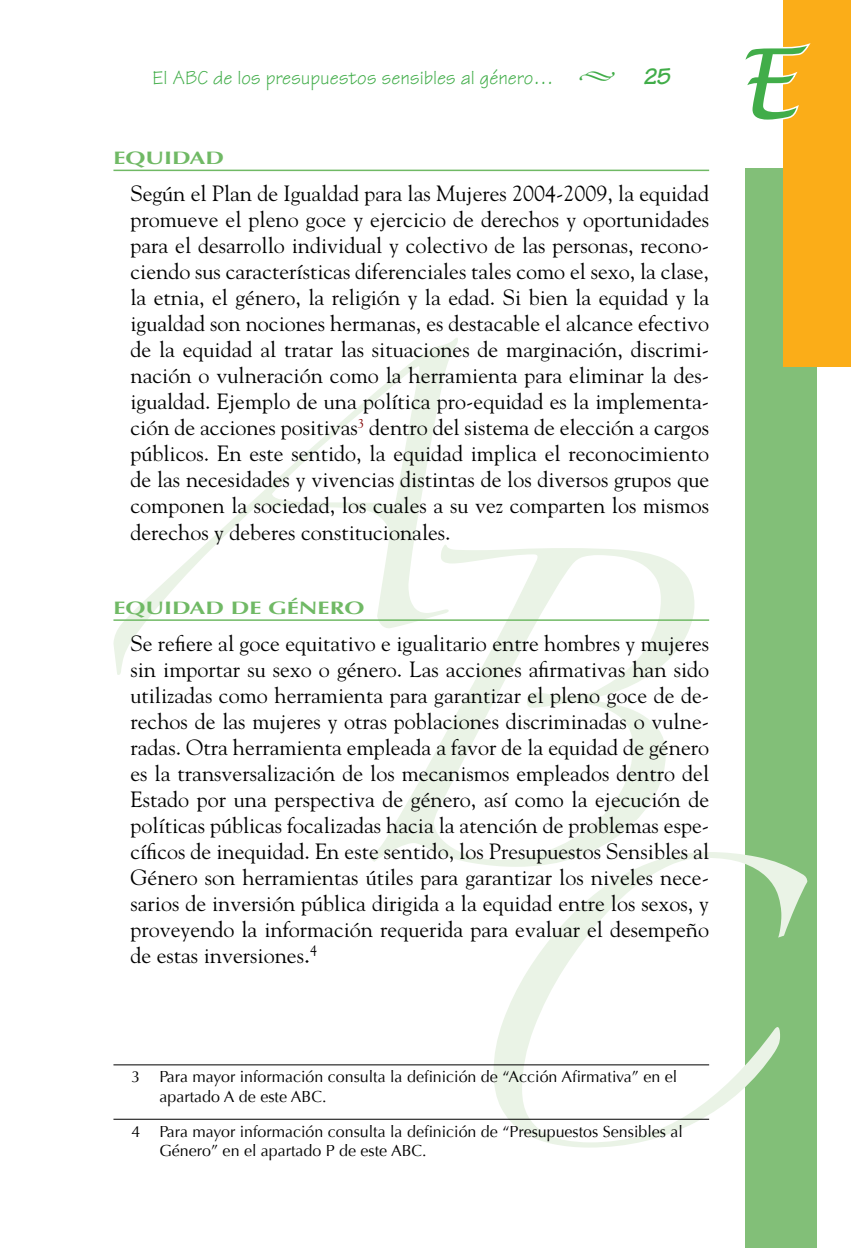
<style>
.page{position:relative;width:851px;height:1248px;background:#fff}
.page>*{position:absolute;margin:0;border:0;box-sizing:border-box;transform-origin:0 0}
.t1{font:italic 96px "Lucida Handwriting";color:#41ad49}
.t2{font:22px/26px "Goudy";color:#000;text-align:justify}
.t3{font:20px "Tekton";color:#41ad49}
.t4{font:700 18px "Optima";color:#70b965;scale:1.33 1}
.t5{font:16px/19.2px "Optima";color:#000}
.s1{font-weight:700;font-style:italic;font-size:24px}
.s2{font-size:24px}
</style>
<div class="page">
<div style="left:745px;top:168px;width:71px;height:1079px;background:#82bf78"></div>
<svg style="left:370px;top:548px;width:324px;height:318px"></svg>
<svg style="left:113px;top:338px;width:345px;height:337px"></svg>
<svg style="left:493px;top:852px;width:314px;height:295px"></svg>
<div style="left:782px;top:0;width:68px;height:367px;background:#fbad18"></div>
<svg style="left:782px;top:40px;width:29px;height:83px"></svg>
<hr style="left:113px;top:170px;width:596px;height:1px;background:#70b965">
<hr style="left:113px;top:619px;width:596px;height:1px;background:#70b965">
<hr style="left:113px;top:1064px;width:596px;height:1px;background:#000">
<hr style="left:113px;top:1118px;width:596px;height:1px;background:#000">
<p class="t3" style="left:152px;top:65px;width:505px">El ABC de los presupuestos sensibles al género… ◆ <span class="s1">25</span></p>
<p class="t4" style="left:113px;top:147px;width:85px">EQUIDAD</p>
<p class="t2" style="left:130px;top:180px;width:580px">Según el Plan de Igualdad para las Mujeres 2004-2009, la equidad promueve el pleno goce y ejercicio de derechos y oportunidades para el desarrollo individual y colectivo de las personas, recono&shy;ciendo sus características diferenciales tales como el sexo, la clase, la etnia, el género, la religión y la edad. Si bien la equidad y la igualdad son nociones hermanas, es destacable el alcance efectivo de la equidad al tratar las situaciones de marginación, discrimi&shy;nación o vulneración como la herramienta para eliminar la des&shy;igualdad. Ejemplo de una política pro-equidad es la implementa&shy;ción de acciones positivas<sup>3</sup> dentro del sistema de elección a cargos públicos. En este sentido, la equidad implica el reconocimiento de las necesidades y vivencias distintas de los diversos grupos que componen la sociedad, los cuales a su vez comparten los mismos derechos y deberes constitucionales.</p>
<p class="t4" style="left:113px;top:597px;width:190px">EQUIDAD DE GÉNERO</p>
<p class="t2" style="left:130px;top:629px;width:580px">Se refiere al goce equitativo e igualitario entre hombres y mujeres sin importar su sexo o género. Las acciones afirmativas han sido utilizadas como herramienta para garantizar el pleno goce de de&shy;rechos de las mujeres y otras poblaciones discriminadas o vulne&shy;radas. Otra herramienta empleada a favor de la equidad de género es la transversalización de los mecanismos empleados dentro del Estado por una perspectiva de género, así como la ejecución de políticas públicas focalizadas hacia la atención de problemas espe&shy;cíficos de inequidad. En este sentido, los Presupuestos Sensibles al Género son herramientas útiles para garantizar los niveles nece&shy;sarios de inversión pública dirigida a la equidad entre los sexos, y proveyendo la información requerida para evaluar el desempeño de estas inversiones<span class="s2">.</span><sup>4</sup></p>
<h1 class="t1" style="left:736px;top:26px;width:61px">E</h1>
<p class="t5" style="left:159px;top:1067px;width:519px;text-indent:-28px">3 Para mayor información consulta la definición de “Acción Afirmativa” en el apartado A de este ABC.</p>
<p class="t5" style="left:159px;top:1121px;width:525px;text-indent:-28px">4 Para mayor información consulta la definición de “Presupuestos Sensibles al<br>Género” en el apartado P de este ABC.</p>
</div>
